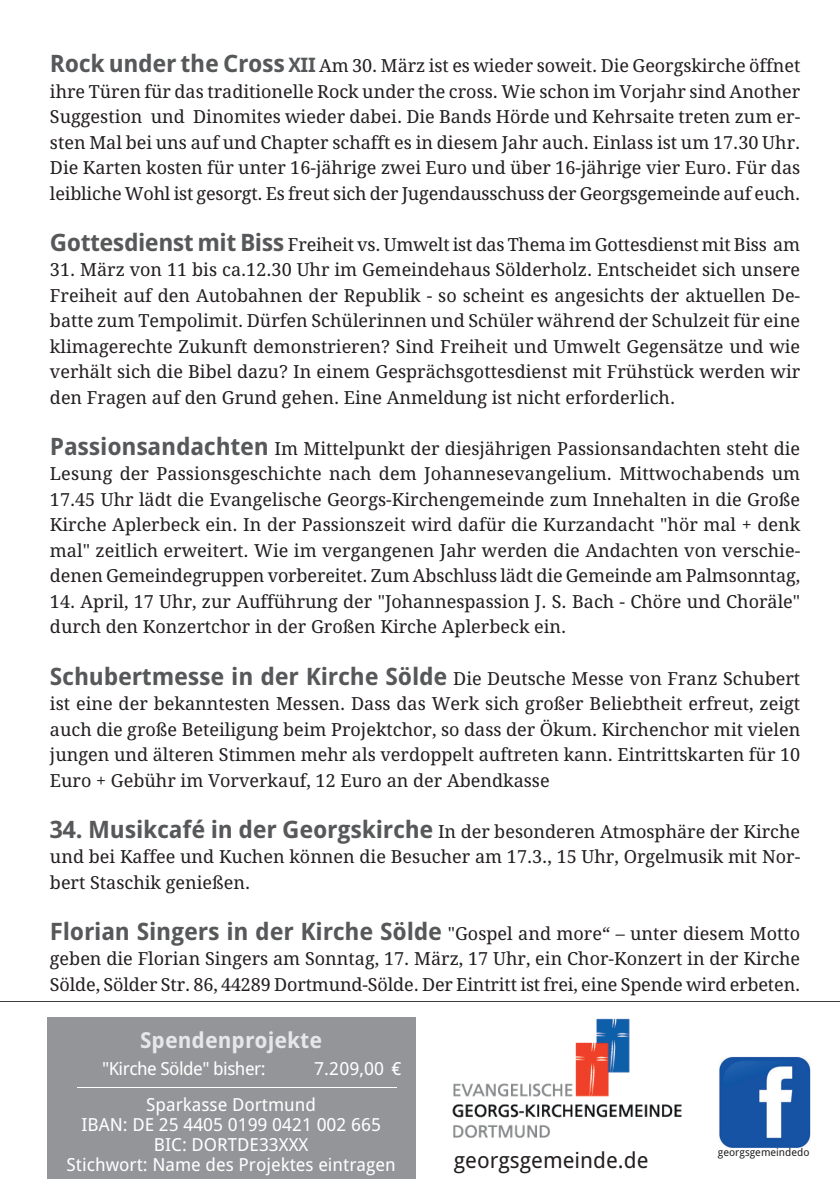
<style>
.page{position:relative;width:840px;height:1191px;background:#fff}
.page>*{position:absolute;margin:0;border:0;box-sizing:border-box;transform-origin:0 0}
.t1{font:22px "Droid Sans";color:#231f20}
.t2{font:700 22px "Droid Sans";color:#e6e7e9}
.t3{font:18px/25.6px "Droid Serif";color:#231f20;text-align:justify}
.t4{font:18px/20px "Droid Sans";color:#fff;text-align:center}
.t5{font:18px "Droid Sans";letter-spacing:-.03em;color:#fff}
.t6{font:10.6px "Droid Sans";color:#231f20}
.s1{font-family:"Droid Sans";font-weight:700;font-size:24px;color:#57585a}
.s2{font-family:"Droid Sans";font-weight:700;font-size:20px;color:#57585a}
</style>
<div class="page">
<img style="left:719px;top:1057px;width:90px;height:91px">
<img style="left:452px;top:1018px;width:230px;height:120px">
<hr style="left:0;top:1001px;width:839px;height:1px;background:#3e3e3f">
<div style="left:47px;top:1017px;width:369px;height:162px;background:#939598"></div>
<hr style="left:77px;top:1087px;width:319px;height:1px;background:#fff">
<p class="t3" style="left:50px;top:55px;width:751px"><span class="s1">Rock under the Cross</span> <span class="s2">XII</span> Am 30. März ist es wieder soweit. Die Georgskirche öffnet ihre Türen für das traditionelle Rock under the cross. Wie schon im Vorjahr sind Another Suggestion und Dinomites wieder dabei. Die Bands Hörde und Kehrsaite treten zum er&shy;sten Mal bei uns auf und Chapter schafft es in diesem Jahr auch. Einlass ist um 17.30 Uhr.<br>Die Karten kosten für unter 16-jährige zwei Euro und über 16-jährige vier Euro. Für das leibliche Wohl ist gesorgt. Es freut sich der Jugendausschuss der Georgsgemeinde auf euch.</p>
<p class="t3" style="left:50px;top:233px;width:751px"><span class="s1">Gottesdienst mit Biss</span> Freiheit vs. Umwelt ist das Thema im Gottesdienst mit Biss am</p>
<p class="t3" style="left:50px;top:259px;width:751px">31. März von 11 bis ca.12.30 Uhr im Gemeindehaus Sölderholz. Entscheidet sich unsere Freiheit auf den Autobahnen der Republik - so scheint es angesichts der aktuellen De&shy;batte zum Tempolimit. Dürfen Schülerinnen und Schüler während der Schulzeit für eine klimagerechte Zukunft demonstrieren? Sind Freiheit und Umwelt Gegensätze und wie verhält sich die Bibel dazu? In einem Gesprächsgottesdienst mit Frühstück werden wir den Fragen auf den Grund gehen. Eine Anmeldung ist nicht erforderlich.</p>
<p class="t3" style="left:50px;top:437px;width:751px"><span class="s1">Passionsandachten</span> Im Mittelpunkt der diesjährigen Passionsandachten steht die Lesung der Passionsgeschichte nach dem Johannesevangelium. Mittwochabends um 17.45 Uhr lädt die Evangelische Georgs-Kirchengemeinde zum Innehalten in die Große Kirche Aplerbeck ein. In der Passionszeit wird dafür die Kurzandacht "hör mal + denk mal" zeitlich erweitert. Wie im vergangenen Jahr werden die Andachten von verschie&shy;denen Gemeindegruppen vorbereitet. Zum Abschluss lädt die Gemeinde am Palmsonntag,</p>
<p class="t3" style="left:50px;top:590px;width:751px">14. April, 17 Uhr, zur Aufführung der "Johannespassion J. S. Bach - Chöre und Choräle" durch den Konzertchor in der Großen Kirche Aplerbeck ein.</p>
<p class="t3" style="left:50px;top:667px;width:751px"><span class="s1">Schubertmesse in der Kirche Sölde</span> Die Deutsche Messe von Franz Schubert ist eine der bekanntesten Messen. Dass das Werk sich großer Beliebtheit erfreut, zeigt auch die große Beteiligung beim Projektchor, so dass der Ökum. Kirchenchor mit vielen jungen und älteren Stimmen mehr als verdoppelt auftreten kann. Eintrittskarten für 10<br>Euro + Gebühr im Vorverkauf, 12 Euro an der Abendkasse</p>
<p class="t3" style="left:50px;top:820px;width:751px"><span class="s1">34. Musikcafé in der Georgskirche</span> In der besonderen Atmosphäre der Kirche und bei Kaffee und Kuchen können die Besucher am 17.3., 15 Uhr, Orgelmusik mit Nor&shy;bert Staschik genießen.</p>
<p class="t3" style="left:50px;top:922px;width:751px"><span class="s1">Florian Singers in der Kirche Sölde</span> "Gospel and more“ – unter diesem Motto geben die Florian Singers am Sonntag, 17. März, 17 Uhr, ein Chor-Konzert in der Kirche Sölde, Sölder Str. 86, 44289 Dortmund-Sölde. Der Eintritt ist frei, eine Spende wird erbeten.</p>
<p class="t2" style="left:140px;top:1031px;width:183px">Spendenprojekte</p>
<p class="t5" style="left:102px;top:1061px;width:165px">"Kirche Sölde" bisher:</p>
<p class="t4" style="left:314px;top:1060px;width:89px">7.209,00 €</p>
<p class="t4" style="left:67px;top:1096px;width:330px">Sparkasse Dortmund<br>IBAN: DE 25 4405 0199 0421 002 665<br>BIC: DORTDE33XXX<br>Stichwort: Name des Projektes eintragen</p>
<p class="t1" style="left:453px;top:1151px;width:196px">georgsgemeinde.de</p>
<p class="t6" style="left:717px;top:1148px;width:93px">georgsgemeindedo</p>
</div>
